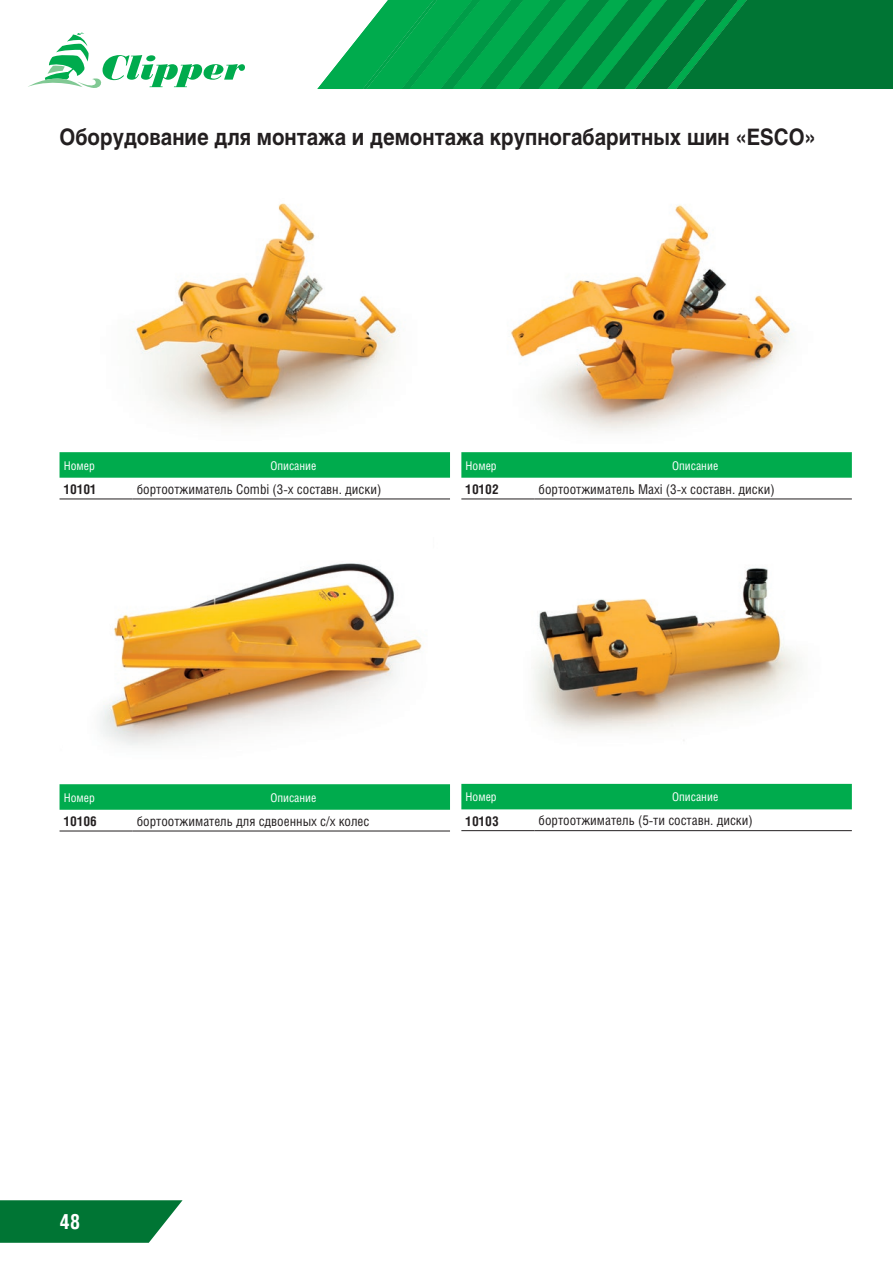
<style>
.page{position:relative;width:893px;height:1263px;background:#fff}
.page>*{position:absolute;margin:0;border:0;box-sizing:border-box;transform-origin:0 0}
.t1{font:700 22.5px "Helios C";color:#231f20;scale:.9 1}
.t2{font:700 21px "Helios Cond C";color:#fff}
.t3{font:13.5px "Helios Cond C";color:#231f20}
.t4{font:700 13.5px "Helios Cond C";color:#231f20}
.t5{font:12px "Helios Cond C";color:#fff}
</style>
<div class="page">
<svg style="left:0;top:1200px;width:183px;height:43px;background:#1a8349"></svg>
<svg style="left:28px;top:32px;width:217px;height:56px"></svg>
<svg style="left:317px;top:0;width:576px;height:89px;background:#12964d"></svg>
<svg style="left:60px;top:452px;width:390px;height:26px;background:#04ac50"></svg>
<hr style="left:60px;top:499px;width:72px;height:1px;background:#231f20">
<hr style="left:132px;top:499px;width:318px;height:1px;background:#231f20">
<svg style="left:60px;top:784px;width:390px;height:26px;background:#04ac50"></svg>
<hr style="left:60px;top:831px;width:72px;height:1px;background:#231f20">
<hr style="left:132px;top:831px;width:318px;height:1px;background:#231f20">
<svg style="left:461px;top:452px;width:391px;height:26px;background:#05ac50"></svg>
<hr style="left:461px;top:499px;width:73px;height:1px;background:#231f20">
<hr style="left:534px;top:499px;width:318px;height:1px;background:#231f20">
<div style="left:461px;top:784px;width:391px;height:25px;background:#00ab4d"></div>
<hr style="left:461px;top:830px;width:73px;height:1px;background:#231f20">
<hr style="left:534px;top:830px;width:318px;height:1px;background:#231f20">
<img style="left:131px;top:203px;width:268px;height:223px">
<img style="left:100px;top:563px;width:322px;height:183px">
<img style="left:511px;top:205px;width:283px;height:227px">
<img style="left:534px;top:568px;width:265px;height:173px">
<h1 class="t1" style="left:60px;top:124px;width:842px">Оборудование для монтажа и демонтажа крупногабаритных шин «ESCO»</h1>
<p class="t5" style="left:64px;top:458px;width:33px">Номер</p>
<p class="t5" style="left:270px;top:458px;width:48px">Описание</p>
<p class="t4" style="left:64px;top:481px;width:34px">10101</p>
<p class="t3" style="left:137px;top:481px;width:246px">бортоотжиматель Combi (3-х составн. диски)</p>
<p class="t5" style="left:466px;top:458px;width:33px">Номер</p>
<p class="t5" style="left:672px;top:458px;width:48px">Описание</p>
<p class="t4" style="left:466px;top:481px;width:35px">10102</p>
<p class="t3" style="left:539px;top:481px;width:238px">бортоотжиматель Maxi (3-х составн. диски)</p>
<p class="t5" style="left:64px;top:790px;width:33px">Номер</p>
<p class="t5" style="left:270px;top:790px;width:48px">Описание</p>
<p class="t4" style="left:64px;top:813px;width:35px">10106</p>
<p class="t3" style="left:137px;top:813px;width:234px">бортоотжиматель для сдвоенных с/х колес</p>
<p class="t5" style="left:466px;top:790px;width:33px">Номер</p>
<p class="t5" style="left:672px;top:790px;width:48px">Описание</p>
<p class="t4" style="left:466px;top:813px;width:35px">10103</p>
<p class="t3" style="left:539px;top:812px;width:216px">бортоотжиматель (5-ти составн. диски)</p>
<h2 class="t2" style="left:60px;top:1209px;width:22px">48</h2>
</div>
